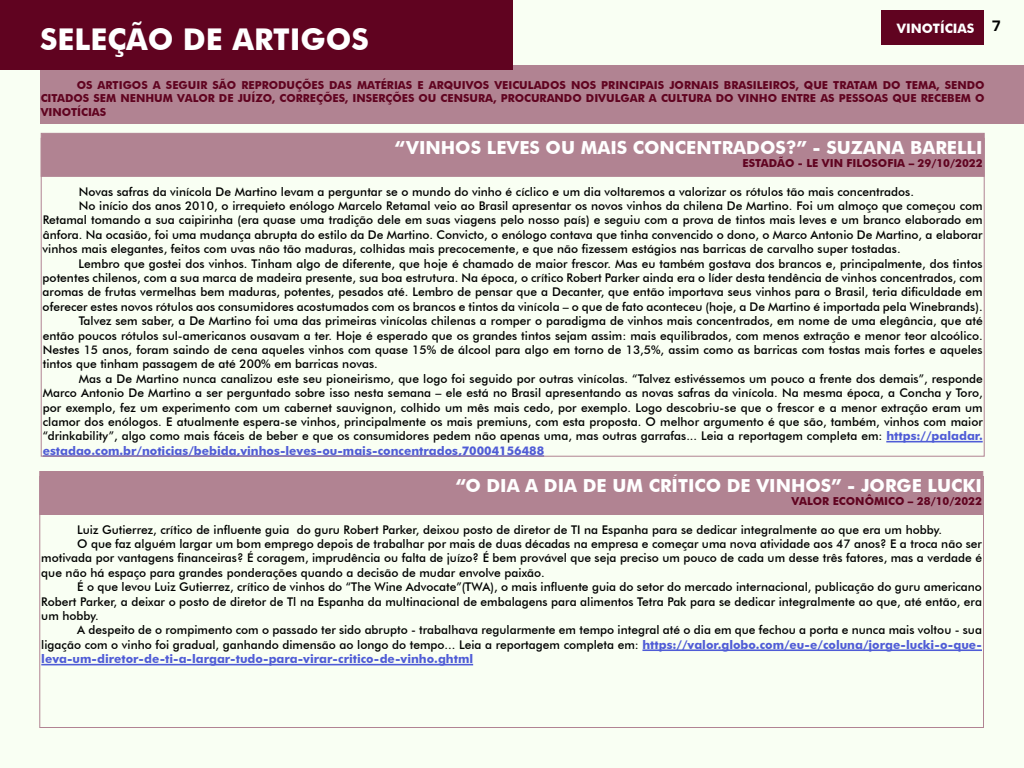
<style>
.page{position:relative;width:1024px;height:768px;background:#f9fff3}
.page>*{position:absolute;margin:0;border:0;box-sizing:border-box;transform-origin:0 0}
.t1{font:700 30px "Futura BT";color:#fff}
.t2{font:700 18px "Futura BT";color:#fff}
.t3{font:700 13px "Futura BT";color:#fff}
.t4{font:500 12px "Futura BT";color:#000}
.t5{font:700 12px "Futura BT";color:#4f5cd6}
.t6{font:700 11px/13.2px "Futura BT";color:#600320;text-align:justify}
.s1{font-weight:700;color:#4f5cd6}
</style>
<div class="page">
<div style="left:882px;top:10px;width:102px;height:34px;background:#600320"></div>
<div style="left:40px;top:65px;width:984px;height:58px;background:#b18392"></div>
<div style="left:0;top:0;width:513px;height:70px;background:#600320"></div>
<div style="left:41px;top:133px;width:944px;height:44px;background:#b18392;border:1px solid #b18392"></div>
<hr style="left:886px;top:441px;width:97px;height:1px;background:#4f5cd6">
<div style="left:39px;top:471px;width:944px;height:44px;background:#b18392"></div>
<hr style="left:642px;top:649px;width:340px;height:2px;background:#4f5cd6">
<hr style="left:41px;top:664px;width:432px;height:1px;background:#4f5cd6">
<div style="left:39px;top:476px;width:945px;height:252px;border:1px solid #b18392"></div>
<h1 class="t1" style="left:40px;top:21px;width:331px">SELEÇÃO DE ARTIGOS</h1>
<p class="t3" style="left:897px;top:21px;width:105px">VINOTÍCIAS <sup>7</sup></p>
<p class="t6" style="left:41px;top:79px;width:945px;text-indent:36px">OS ARTIGOS A SEGUIR SÃO REPRODUÇÕES DAS MATÉRIAS E ARQUIVOS VEICULADOS NOS PRINCIPAIS JORNAIS BRASILEIROS, QUE TRATAM DO TEMA, SENDO CITADOS SEM NENHUM VALOR DE JUÍZO, CORREÇÕES, INSERÇÕES OU CENSURA, PROCURANDO DIVULGAR A CULTURA DO VINHO ENTRE AS PESSOAS QUE RECEBEM O VINOTÍCIAS</p>
<h2 class="t2" style="left:395px;top:136px;width:589px">“VINHOS LEVES OU MAIS CONCENTRADOS?” - SUZANA BARELLI</h2>
<p class="t6" style="left:743px;top:156px;width:242px">ESTADÃO - LE VIN FILOSOFIA – 29/10/2022</p>
<p class="t4" style="left:79px;top:184px;width:837px">Novas safras da vinícola De Martino levam a perguntar se o mundo do vinho é cíclico e um dia voltaremos a valorizar os rótulos tão mais concentrados.</p>
<p class="t4" style="left:79px;top:198px;width:905px">No início dos anos 2010, o irrequieto enólogo Marcelo Retamal veio ao Brasil apresentar os novos vinhos da chilena De Martino. Foi um almoço que começou com</p>
<p class="t4" style="left:43px;top:213px;width:941px">Retamal tomando a sua caipirinha (era quase uma tradição dele em suas viagens pelo nosso país) e seguiu com a prova de tintos mais leves e um branco elaborado em</p>
<p class="t4" style="left:43px;top:227px;width:941px">ânfora. Na ocasião, foi uma mudança abrupta do estilo da De Martino. Convicto, o enólogo contava que tinha convencido o dono, o Marco Antonio De Martino, a elaborar</p>
<p class="t4" style="left:43px;top:242px;width:859px">vinhos mais elegantes, feitos com uvas não tão maduras, colhidas mais precocemente, e que não fizessem estágios nas barricas de carvalho super tostadas.</p>
<p class="t4" style="left:79px;top:256px;width:905px">Lembro que gostei dos vinhos. Tinham algo de diferente, que hoje é chamado de maior frescor. Mas eu também gostava dos brancos e, principalmente, dos tintos</p>
<p class="t4" style="left:43px;top:270px;width:942px">potentes chilenos, com a sua marca de madeira presente, sua boa estrutura. Na época, o crítico Robert Parker ainda era o líder desta tendência de vinhos concentrados, com</p>
<p class="t4" style="left:43px;top:285px;width:942px">aromas de frutas vermelhas bem maduras, potentes, pesados até. Lembro de pensar que a Decanter, que então importava seus vinhos para o Brasil, teria dificuldade em</p>
<p class="t4" style="left:43px;top:299px;width:942px">oferecer estes novos rótulos aos consumidores acostumados com os brancos e tintos da vinícola – o que de fato aconteceu (hoje, a De Martino é importada pela Winebrands).</p>
<p class="t4" style="left:79px;top:314px;width:906px">Talvez sem saber, a De Martino foi uma das primeiras vinícolas chilenas a romper o paradigma de vinhos mais concentrados, em nome de uma elegância, que até</p>
<p class="t4" style="left:43px;top:328px;width:942px">então poucos rótulos sul-americanos ousavam a ter. Hoje é esperado que os grandes tintos sejam assim: mais equilibrados, com menos extração e menor teor alcoólico.</p>
<p class="t4" style="left:43px;top:342px;width:942px">Nestes 15 anos, foram saindo de cena aqueles vinhos com quase 15% de álcool para algo em torno de 13,5%, assim como as barricas com tostas mais fortes e aqueles</p>
<p class="t4" style="left:43px;top:357px;width:337px">tintos que tinham passagem de até 200% em barricas novas.</p>
<p class="t4" style="left:79px;top:371px;width:906px">Mas a De Martino nunca canalizou este seu pioneirismo, que logo foi seguido por outras vinícolas. “Talvez estivéssemos um pouco a frente dos demais”, responde</p>
<p class="t4" style="left:43px;top:386px;width:942px">Marco Antonio De Martino a ser perguntado sobre isso nesta semana – ele está no Brasil apresentando as novas safras da vinícola. Na mesma época, a Concha y Toro,</p>
<p class="t4" style="left:43px;top:400px;width:942px">por exemplo, fez um experimento com um cabernet sauvignon, colhido um mês mais cedo, por exemplo. Logo descobriu-se que o frescor e a menor extração eram um</p>
<p class="t4" style="left:43px;top:414px;width:941px">clamor dos enólogos. E atualmente espera-se vinhos, principalmente os mais premiuns, com esta proposta. O melhor argumento é que são, também, vinhos com maior</p>
<p class="t4" style="left:43px;top:429px;width:942px">“drinkability”, algo como mais fáceis de beber e que os consumidores pedem não apenas uma, mas outras garrafas... Leia a reportagem completa em: <span class="s1">https://paladar.</span></p>
<p class="t5" style="left:43px;top:443px;width:503px">estadao.com.br/noticias/bebida,vinhos-leves-ou-mais-concentrados,70004156488</p>
<h2 class="t2" style="left:456px;top:474px;width:528px">“O DIA A DIA DE UM CRÍTICO DE VINHOS” - JORGE LUCKI</h2>
<p class="t6" style="left:792px;top:494px;width:192px">VALOR ECONÔMICO – 28/10/2022</p>
<p class="t4" style="left:77px;top:522px;width:866px">Luiz Gutierrez, crítico de influente guia do guru Robert Parker, deixou posto de diretor de TI na Espanha para se dedicar integralmente ao que era um hobby.</p>
<p class="t4" style="left:77px;top:537px;width:906px">O que faz alguém largar um bom emprego depois de trabalhar por mais de duas décadas na empresa e começar uma nova atividade aos 47 anos? E a troca não ser</p>
<p class="t4" style="left:41px;top:551px;width:942px">motivada por vantagens financeiras? É coragem, imprudência ou falta de juízo? É bem provável que seja preciso um pouco de cada um desse três fatores, mas a verdade é</p>
<p class="t4" style="left:41px;top:565px;width:505px">que não há espaço para grandes ponderações quando a decisão de mudar envolve paixão.</p>
<p class="t4" style="left:77px;top:580px;width:906px">É o que levou Luiz Gutierrez, crítico de vinhos do “The Wine Advocate”(TWA), o mais influente guia do setor do mercado internacional, publicação do guru americano</p>
<p class="t4" style="left:41px;top:594px;width:942px">Robert Parker, a deixar o posto de diretor de Tl na Espanha da multinacional de embalagens para alimentos Tetra Pak para se dedicar integralmente ao que, até então, era</p>
<p class="t4" style="left:41px;top:609px;width:59px">um hobby.</p>
<p class="t4" style="left:77px;top:623px;width:906px">A despeito de o rompimento com o passado ter sido abrupto - trabalhava regularmente em tempo integral até o dia em que fechou a porta e nunca mais voltou - sua</p>
<p class="t4" style="left:41px;top:637px;width:942px">ligação com o vinho foi gradual, ganhando dimensão ao longo do tempo... Leia a reportagem completa em: <span class="s1">https://valor.globo.com/eu-e/coluna/jorge-lucki-o-que-</span></p>
<p class="t5" style="left:41px;top:652px;width:433px">leva-um-diretor-de-ti-a-largar-tudo-para-virar-critico-de-vinho.ghtml</p>
</div>
